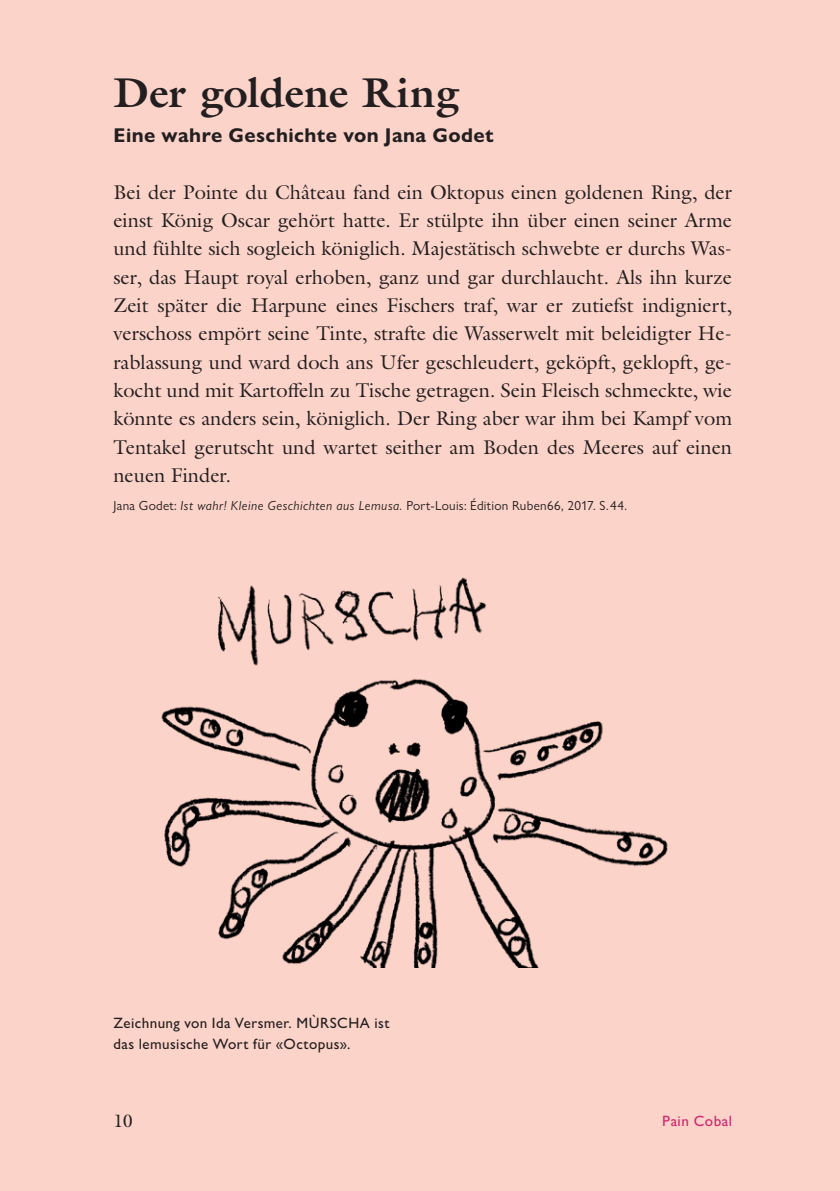
<style>
.page{position:relative;width:840px;height:1191px;background:#fff}
.page>*{position:absolute;margin:0;border:0;box-sizing:border-box;transform-origin:0 0}
.Titel{font:700 42px "Galliard Pro";color:#231f20}
.Lauftext_stumpf{font:20px/28.4px "Galliard Pro";color:#231f20;text-align:justify}
.Unterzeile{font:700 20px "Gill Sans Nova";letter-spacing:.02em;color:#231f20}
.t1{font:18px "Galliard Pro";color:#231f20}
.Bildlegende{font:500 15px/21.2px "Gill Sans Nova";letter-spacing:.025em;color:#231f20}
.t2{font:500 15px "Gill Sans Nova";letter-spacing:.04em;color:#d1246d}
.Lauftext_stumpf-2{font:13.2px "Gill Sans Nova";letter-spacing:.02em;color:#231f20}
.s1{font-style:italic}
</style>
<div class="page">
<div style="left:0;top:0;width:839px;height:1191px;background:#fcd3c9"></div>
<img style="left:161px;top:577px;width:507px;height:390px">
<p class="Titel" style="left:113px;top:65px;width:347px">Der goldene Ring</p>
<p class="Unterzeile" style="left:113px;top:123px;width:381px">Eine wahre Geschichte von Jana Godet</p>
<p class="Lauftext_stumpf" style="left:113px;top:177px;width:620px">Bei der Pointe du Château fand ein Oktopus einen goldenen Ring, der einst König Oscar gehört hatte. Er stülpte ihn über einen seiner Arme und fühlte sich sogleich königlich. Majestätisch schwebte er durchs Was&shy;ser, das Haupt royal erhoben, ganz und gar durchlaucht. Als ihn kurze Zeit später die Harpune eines Fischers traf, war er zutiefst indigniert, verschoss empört seine Tinte, strafte die Wasserwelt mit beleidigter He&shy;rablassung und ward doch ans Ufer geschleudert, geköpft, geklopft, ge&shy;kocht und mit Kartoffeln zu Tische getragen. Sein Fleisch schmeckte, wie könnte es anders sein, königlich. Der Ring aber war ihm bei Kampf vom Tentakel gerutscht und wartet seither am Boden des Meeres auf einen neuen Finder.</p>
<p class="Lauftext_stumpf-2" style="left:113px;top:498px;width:514px">Jana Godet: <span class="s1">Ist wahr! Kleine Geschichten aus Lemusa.</span> Port-Louis: Édition Ruben66, 2017. S.44.</p>
<p class="Bildlegende" style="left:113px;top:1012px;width:277px">Zeichnung von Ida Versmer. MÙRSCHA ist das lemusische Wort für «Octopus».</p>
<p class="t1" style="left:113px;top:1108px;width:21px">10</p>
<p class="t2" style="left:661px;top:1111px;width:71px">Pain Cobal</p>
</div>
